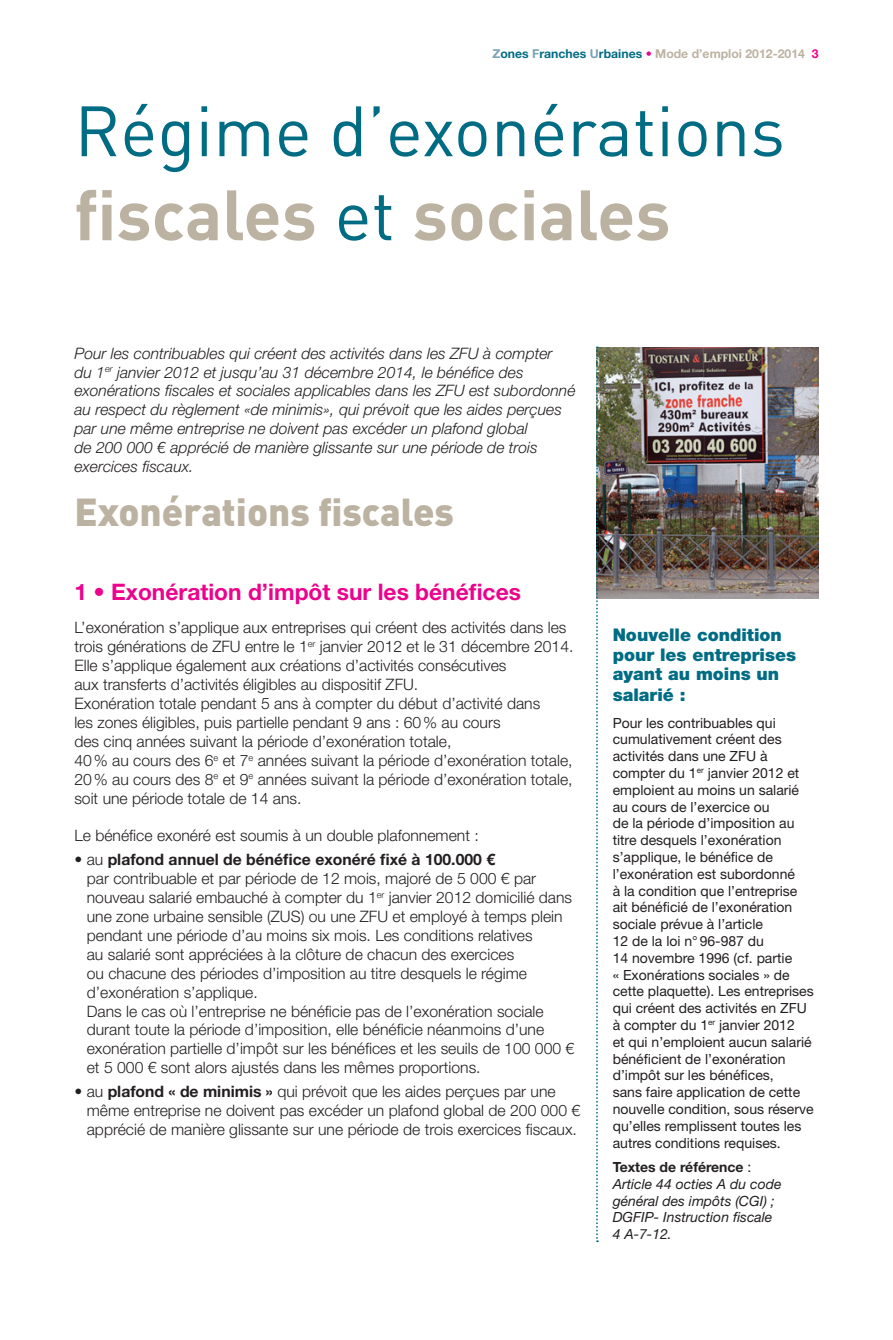
<style>
.page{position:relative;width:893px;height:1340px;background:#fff}
.page>*{position:absolute;margin:0;border:0;box-sizing:border-box;transform-origin:0 0}
.t1{font:70px/84px "DIN";color:#006c84}
.t2{font:900 38.5px "DIN";color:#bcb2a1}
.t3{font:700 22.75px "Helvetica Neue";color:#ed028c}
.t4{font:900 17.5px/19.2px "Helvetica Neue";color:#006c84}
.t5{font:300 15.75px/18.9px "Helvetica Neue LT Std";color:#231f20}
.t6{font:italic 300 15.75px/18.9px "Helvetica Neue LT Std";color:#231f20}
.t7{font:14px/16.8px "Helvetica Neue LT Std";color:#231f20}
.t8{font:italic 14px/16.8px "Helvetica Neue LT Std";color:#231f20}
.t9{font:700 12.25px "Helvetica Neue LT Std";color:#bcb2a1}
.s1{color:#7ba3b4}
.s2{color:#006c84}
.s3{color:#ed028c}
.s4{font-weight:700;color:#bcb2a1}
.s5{font-weight:700}
.s6{font-weight:700;font-style:normal}
.s7{font-style:normal}
</style>
<div class="page">
<img style="left:598px;top:347px;width:221px;height:251px">
<svg style="left:596px;top:346px;width:2px;height:896px"></svg>
<p class="t9" style="left:492px;top:46px;width:328px"><span class="s1">Z</span><span class="s2">ones</span> <span class="s1">F</span><span class="s2">ranches</span> <span class="s1">U</span><span class="s2">rbaines</span> <span class="s3">•</span> Mode d’emploi 2012-2014 <span class="s3">3</span></p>
<h1 class="t1" style="left:74px;top:88px;width:712px">Régime d’exonérations <span class="s4">fiscales</span> et <span class="s4">sociales</span></h1>
<p class="t6" style="left:74px;top:343px;width:503px">Pour les contribuables qui créent des activités dans les ZFU à compter<br>du 1<sup>er</sup> janvier 2012 et jusqu’au 31 décembre 2014, le bénéfice des exonérations fiscales et sociales applicables dans les ZFU est subordonné au respect du règlement «de minimis», qui prévoit que les aides perçues par une même entreprise ne doivent pas excéder un plafond global<br>de 200 000 € apprécié de manière glissante sur une période de trois exercices fiscaux.</p>
<h2 class="t2" style="left:74px;top:486px;width:381px">Exonérations fiscales</h2>
<h3 class="t3" style="left:74px;top:577px;width:448px">1 • Exonération d’impôt sur les bénéfices</h3>
<p class="t5" style="left:74px;top:618px;width:501px">L’exonération s’applique aux entreprises qui créent des activités dans les trois générations de ZFU entre le 1<sup>er</sup> janvier 2012 et le 31 décembre 2014.<br>Elle s’applique également aux créations d’activités consécutives<br>aux transferts d’activités éligibles au dispositif ZFU.<br>Exonération totale pendant 5 ans à compter du début d’activité dans<br>les zones éligibles, puis partielle pendant 9 ans : 60% au cours<br>des cinq années suivant la période d’exonération totale,<br>40% au cours des 6<sup>e</sup> et 7<sup>e</sup> années suivant la période d’exonération totale, 20% au cours des 8<sup>e</sup> et 9<sup>e</sup> années suivant la période d’exonération totale, soit une période totale de 14 ans.</p>
<p class="t5" style="left:74px;top:826px;width:406px">Le bénéfice exonéré est soumis à un double plafonnement :</p>
<p class="t5" style="left:87px;top:849px;width:489px;text-indent:-12px">• au <span class="s5">plafond annuel de bénéfice exonéré fixé à 100.000 €<br></span>par contribuable et par période de 12 mois, majoré de 5 000 € par nouveau salarié embauché à compter du 1<sup>er</sup> janvier 2012 domicilié dans une zone urbaine sensible (ZUS) ou une ZFU et employé à temps plein pendant une période d’au moins six mois. Les conditions relatives<br>au salarié sont appréciées à la clôture de chacun des exercices<br>ou chacune des périodes d’imposition au titre desquels le régime d’exonération s’applique.<br>Dans le cas où l’entreprise ne bénéficie pas de l’exonération sociale durant toute la période d’imposition, elle bénéficie néanmoins d’une exonération partielle d’impôt sur les bénéfices et les seuils de 100 000 € et 5 000 € sont alors ajustés dans les mêmes proportions.</p>
<p class="t5" style="left:87px;top:1081px;width:495px;text-indent:-12px">• au <span class="s5">plafond « de minimis »</span> qui prévoit que les aides perçues par une même entreprise ne doivent pas excéder un plafond global de 200 000 € apprécié de manière glissante sur une période de trois exercices fiscaux.</p>
<p class="t4" style="left:613px;top:625px;width:185px">Nouvelle condition pour les entreprises ayant au moins un</p>
<p class="t4" style="left:613px;top:685px;width:74px">salarié :</p>
<p class="t7" style="left:613px;top:714px;width:202px">Pour les contribuables qui cumulativement créent des activités dans une ZFU à compter du 1<sup>er</sup> janvier 2012 et emploient au moins un salarié au cours de l’exercice ou<br>de la période d’imposition au titre desquels l’exonération s’applique, le bénéfice de l’exonération est subordonné<br>à la condition que l’entreprise ait bénéficié de l’exonération sociale prévue à l’article<br>12 de la loi n°96-987 du<br>14 novembre 1996 (cf. partie<br>« Exonérations sociales » de cette plaquette). Les entreprises qui créent des activités en ZFU à compter du 1<sup>er</sup> janvier 2012<br>et qui n’emploient aucun salarié bénéficient de l’exonération d’impôt sur les bénéfices,<br>sans faire application de cette nouvelle condition, sous réserve qu’elles remplissent toutes les autres conditions requises.</p>
<p class="t8" style="left:613px;top:1158px;width:170px"><span class="s6">Textes de référence</span> <span class="s7">:<br></span>Article 44 octies A du code général des impôts (CGI) ;<br>DGFIP- Instruction fiscale<br>4 A-7-12.</p>
</div>
